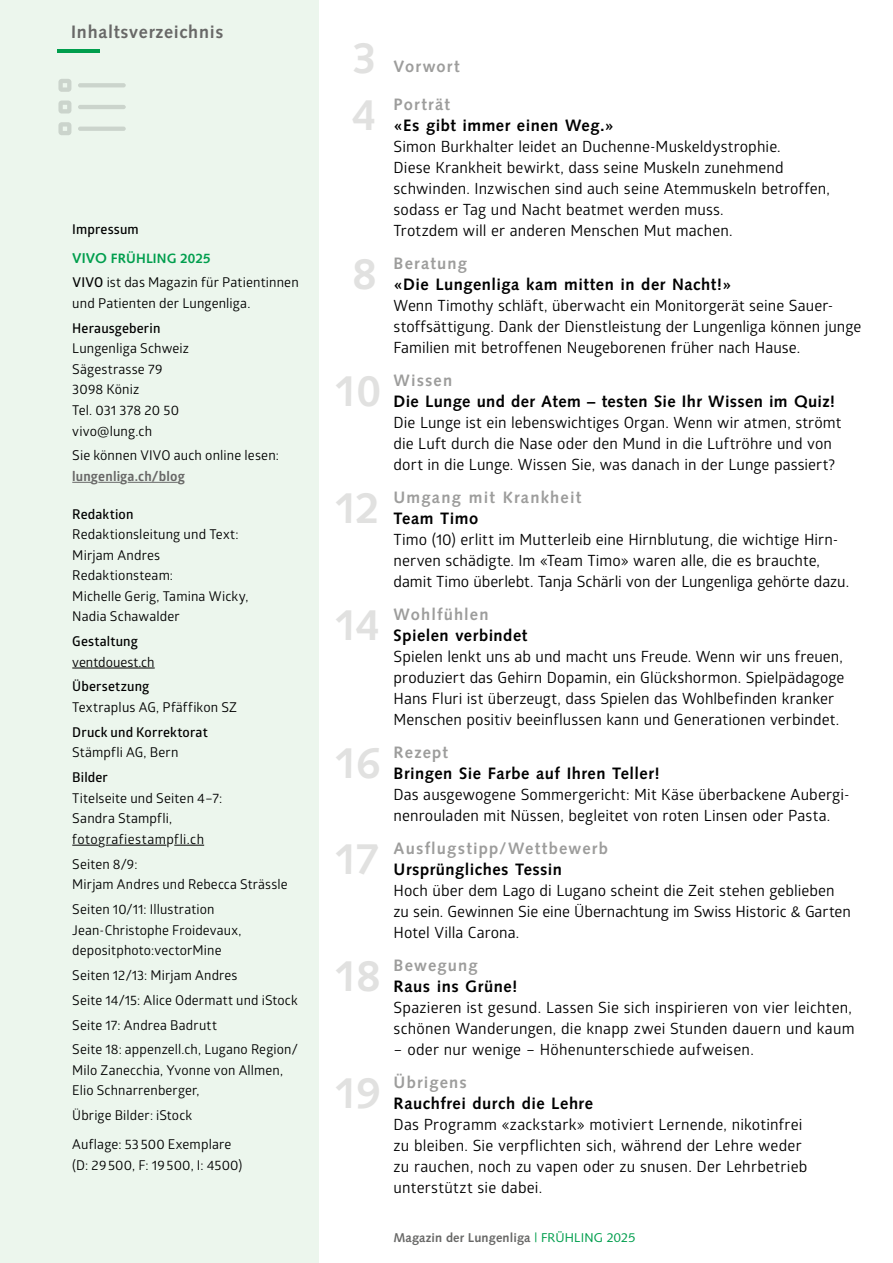
<style>
.page{position:relative;width:893px;height:1263px;background:#fff}
.page>*{position:absolute;margin:0;border:0;box-sizing:border-box;transform-origin:0 0}
.t1{font:700 43.5px "Syntax LT Std";letter-spacing:-.04em;color:#e1e1e0}
.t2{font:700 18px "Syntax LT Std";letter-spacing:.04em;color:#686867}
.t3{font:700 16.5px "Syntax LT Std";letter-spacing:.03em;color:#000}
.t4{font:700 16.5px "Syntax LT Std";letter-spacing:.07em;color:#9d9d9c}
.t5{font:15.45px/21px "Glober";letter-spacing:.005em;color:#000}
.t6{font:13.5px/20.5px "Glober";letter-spacing:.01em;color:#000}
.t7{font:600 13.5px "Glober";letter-spacing:.01em;color:#000}
.t8{font:700 13.5px "Glober";letter-spacing:.01em;color:#686867}
.t9{font:700 13.5px "Syntax LT Std";letter-spacing:.015em;color:#009e4d}
.t10{font:700 12.75px "Syntax LT Std";letter-spacing:.01em;color:#686867}
.s1{font-size:14.25px}
.s2{font-weight:600}
.s3{font-weight:400;color:#009e4d}
</style>
<div class="page">
<div style="left:0;top:0;width:319px;height:1263px;background:#ecf6ed"></div>
<hr style="left:57px;top:49px;width:43px;height:4px;background:#009e4d">
<svg style="left:72px;top:482px;width:19px;height:1px"></svg>
<svg style="left:98px;top:482px;width:22px;height:1px"></svg>
<hr style="left:128px;top:482px;width:50px;height:1px;background:#686867">
<hr style="left:72px;top:668px;width:83px;height:1px;background:#000">
<svg style="left:72px;top:845px;width:26px;height:1px"></svg>
<hr style="left:106px;top:845px;width:60px;height:1px;background:#000">
<hr style="left:174px;top:845px;width:30px;height:1px;background:#000">
<svg style="left:58px;top:79px;width:68px;height:56px"></svg>
<p class="t2" style="left:71px;top:21px;width:154px">Inhaltsverzeichnis</p>
<p class="t7" style="left:72px;top:219px;width:68px">Impressum</p>
<p class="t9" style="left:72px;top:250px;width:140px"><span class="s1">VIVO</span> FRÜHLING 2025</p>
<p class="t6" style="left:72px;top:272px;width:228px"><span class="s2">VIVO</span> ist das Magazin für Patientinnen und Patienten der Lungenliga.</p>
<p class="t7" style="left:72px;top:319px;width:90px">Herausgeberin</p>
<p class="t6" style="left:72px;top:338px;width:118px">Lungenliga Schweiz<br>Sägestrasse 79<br>3098 Köniz<br>Tel. 031 378 20 50 vivo@lung.ch</p>
<p class="t6" style="left:72px;top:445px;width:208px">Sie können VIVO auch online lesen:</p>
<p class="t8" style="left:72px;top:467px;width:114px">lungenliga.ch/blog</p>
<p class="t7" style="left:72px;top:504px;width:63px">Redaktion</p>
<p class="t6" style="left:72px;top:523px;width:178px">Redaktionsleitung und Text:<br>Mirjam Andres<br>Redaktionsteam:<br>Michelle Gerig, Tamina Wicky,<br>Nadia Schawalder</p>
<p class="t7" style="left:72px;top:632px;width:67px">Gestaltung</p>
<p class="t6" style="left:72px;top:651px;width:84px">ventdouest.ch</p>
<p class="t7" style="left:72px;top:677px;width:79px">Übersetzung</p>
<p class="t6" style="left:72px;top:696px;width:166px">Textraplus AG, Pfäffikon SZ</p>
<p class="t7" style="left:72px;top:722px;width:137px">Druck und Korrektorat</p>
<p class="t6" style="left:72px;top:742px;width:108px">Stämpfli AG, Bern</p>
<p class="t7" style="left:72px;top:768px;width:37px">Bilder</p>
<p class="t6" style="left:72px;top:787px;width:151px">Titelseite und Seiten 4–7:<br>Sandra Stampfli, fotografiestampfli.ch</p>
<p class="t6" style="left:72px;top:853px;width:217px">Seiten 8/9:<br>Mirjam Andres und Rebecca Strässle</p>
<p class="t6" style="left:72px;top:898px;width:171px">Seiten 10/11: Illustration<br>Jean-Christophe Froidevaux, depositphoto:vectorMine</p>
<p class="t6" style="left:72px;top:962px;width:227px;line-height:24.8px">Seiten 12/13: Mirjam Andres<br>Seite 14/15: Alice Odermatt und iStock Seite 17: Andrea Badrutt<br>Seite 18: appenzell.ch, Lugano Region/</p>
<p class="t6" style="left:72px;top:1059px;width:212px">Milo Zanecchia, Yvonne von Allmen,<br>Elio Schnarrenberger,</p>
<p class="t6" style="left:72px;top:1100px;width:161px;line-height:28.8px">Übrige Bilder: iStock<br>Auflage: 53500 Exemplare</p>
<p class="t6" style="left:72px;top:1154px;width:172px">(D: 29500, F: 19500, I: 4500)</p>
<h1 class="t1" style="left:352px;top:33px;width:26px">3</h1>
<p class="t4" style="left:394px;top:56px;width:67px">Vorwort</p>
<h1 class="t1" style="left:352px;top:90px;width:26px">4</h1>
<p class="t4" style="left:394px;top:95px;width:58px">Porträt</p>
<p class="t3" style="left:394px;top:116px;width:222px">«Es gibt immer einen Weg.»</p>
<p class="t5" style="left:394px;top:135px;width:438px">Simon Burkhalter leidet an Duchenne-Muskeldystrophie.<br>Diese Krankheit bewirkt, dass seine Muskeln zunehmend schwinden. Inzwischen sind auch seine Atemmuskeln betroffen, sodass er Tag und Nacht beatmet werden muss.<br>Trotzdem will er anderen Menschen Mut machen.</p>
<h1 class="t1" style="left:352px;top:249px;width:26px">8</h1>
<p class="t4" style="left:394px;top:254px;width:75px">Beratung</p>
<p class="t3" style="left:394px;top:275px;width:340px">«Die Lungenliga kam mitten in der Nacht!»</p>
<p class="t5" style="left:394px;top:294px;width:469px">Wenn Timothy schläft, überwacht ein Monitorgerät seine Sauer&shy;stoffsättigung. Dank der Dienstleistung der Lungenliga können junge<br>Familien mit betroffenen Neugeborenen früher nach Hause.</p>
<h1 class="t1" style="left:334px;top:366px;width:48px">10</h1>
<p class="t4" style="left:394px;top:371px;width:60px">Wissen</p>
<p class="t3" style="left:394px;top:392px;width:443px">Die Lunge und der Atem – testen Sie Ihr Wissen im Quiz!</p>
<p class="t5" style="left:394px;top:411px;width:449px">Die Lunge ist ein lebenswichtiges Organ. Wenn wir atmen, strömt die Luft durch die Nase oder den Mund in die Luftröhre und von dort in die Lunge. Wissen Sie, was danach in der Lunge passiert?</p>
<h1 class="t1" style="left:334px;top:483px;width:48px">12</h1>
<p class="t4" style="left:394px;top:488px;width:189px">Umgang mit Krankheit</p>
<p class="t3" style="left:394px;top:509px;width:86px">Team Timo</p>
<p class="t5" style="left:394px;top:528px;width:457px">Timo (10) erlitt im Mutterleib eine Hirnblutung, die wichtige Hirn&shy;nerven schädigte. Im «Team Timo» waren alle, die es brauchte, damit Timo überlebt. Tanja Schärli von der Lungenliga gehörte dazu.</p>
<h1 class="t1" style="left:334px;top:600px;width:48px">14</h1>
<p class="t4" style="left:394px;top:605px;width:97px">Wohlfühlen</p>
<p class="t3" style="left:394px;top:626px;width:135px">Spielen verbindet</p>
<p class="t5" style="left:394px;top:645px;width:452px">Spielen lenkt uns ab und macht uns Freude. Wenn wir uns freuen, produziert das Gehirn Dopamin, ein Glückshormon. Spielpädagoge Hans Fluri ist überzeugt, dass Spielen das Wohlbefinden kranker Menschen positiv beeinflussen kann und Generationen verbindet.</p>
<h1 class="t1" style="left:334px;top:738px;width:48px">16</h1>
<p class="t4" style="left:394px;top:743px;width:56px">Rezept</p>
<p class="t3" style="left:394px;top:764px;width:268px">Bringen Sie Farbe auf Ihren Teller!</p>
<p class="t5" style="left:394px;top:783px;width:458px">Das ausgewogene Sommergericht: Mit Käse überbackene Aubergi&shy;nenrouladen mit Nüssen, begleitet von roten Linsen oder Pasta.</p>
<h1 class="t1" style="left:334px;top:834px;width:47px">17</h1>
<p class="t4" style="left:394px;top:839px;width:216px">Ausflugstipp/Wettbewerb</p>
<p class="t3" style="left:394px;top:860px;width:170px">Ursprüngliches Tessin</p>
<p class="t5" style="left:394px;top:879px;width:459px">Hoch über dem Lago di Lugano scheint die Zeit stehen geblieben zu sein. Gewinnen Sie eine Übernachtung im Swiss Historic &amp; Garten<br>Hotel Villa Carona.</p>
<h1 class="t1" style="left:334px;top:951px;width:48px">18</h1>
<p class="t4" style="left:394px;top:956px;width:86px">Bewegung</p>
<p class="t3" style="left:394px;top:977px;width:125px">Raus ins Grüne!</p>
<p class="t5" style="left:394px;top:996px;width:463px">Spazieren ist gesund. Lassen Sie sich inspirieren von vier leichten, schönen Wanderungen, die knapp zwei Stunden dauern und kaum</p>
<p class="t5" style="left:394px;top:1038px;width:362px">– oder nur wenige – Höhenunterschiede aufweisen.</p>
<h1 class="t1" style="left:334px;top:1068px;width:48px">19</h1>
<p class="t4" style="left:394px;top:1073px;width:75px">Übrigens</p>
<p class="t3" style="left:394px;top:1094px;width:201px">Rauchfrei durch die Lehre</p>
<p class="t5" style="left:394px;top:1113px;width:415px">Das Programm «zackstark» motiviert Lernende, nikotinfrei zu bleiben. Sie verpflichten sich, während der Lehre weder zu rauchen, noch zu vapen oder zu snusen. Der Lehrbetrieb unterstützt sie dabei.</p>
<p class="t10" style="left:393px;top:1230px;width:244px">Magazin der Lungenliga <span class="s3">| FRÜHLING 2025</span></p>
</div>
